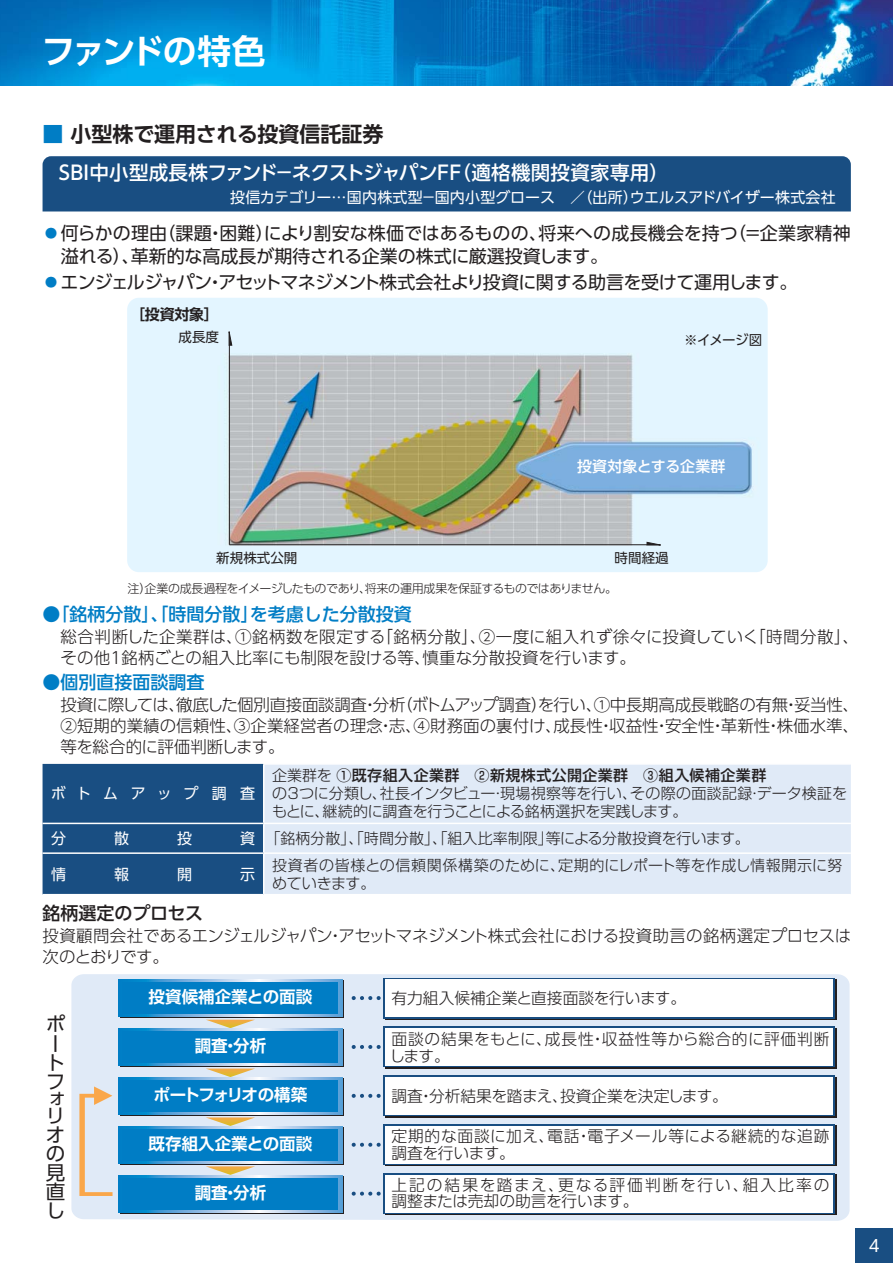
<style>
.page{position:relative;width:893px;height:1263px;background:#fff}
.page>*{position:absolute;margin:0;border:0;box-sizing:border-box;transform-origin:0 0}
.t1{font:33.75px "UD Shin Go Pro De Bold 90 pv RKSJ H";letter-spacing:-.07em;color:#fff}
.t2{font:21px "UD Shin Go Pro De Bold 90 pv RKSJ H";color:#231f20}
.t3{font:19.5px "UD Shin Go Pro Medium 90 pv RKSJ H";letter-spacing:-.025em;color:#fff}
.t4{font:19.5px/18.3px "UD Shin Go Pro Regular 90 pv RKSJ V";color:#231f20}
.t5{font:18px/23.2px "UD Shin Go Pro Regular 90 pv RKSJ H";letter-spacing:-.015em;color:#231f20}
.t6{font:18px "UD Shin Go Pro Regular 90 pv RKSJ H";letter-spacing:-.045em;color:#231f20}
.t7{font:18px "UD Shin Go Pro Medium 90 pv RKSJ H";color:#007dc5}
.t8{font:18px "UD Shin Go Pro Medium 90 pv RKSJ H";letter-spacing:-.005em;color:#231f20}
.t9{font:16.5px/21px "UD Shin Go Pro Light 90 pv RKSJ H";color:#231f20}
.t10{font:16.5px/21px "UD Shin Go Pro Light 90 pv RKSJ H";letter-spacing:-.02em;color:#231f20}
.t11{font:16.5px "Shin Go Pro De Bold 90 pv RKSJ H";color:#fff}
.t12{font:16.5px "Shin Go Pro De Bold 90 pv RKSJ H";letter-spacing:-.06em;color:#fff}
.t13{font:16.5px "UD Shin Go Pro Regular 90 pv RKSJ H";color:#fff}
.t14{font:15.75px/16.5px "UD Shin Go Pro Light 90 pv RKSJ H";letter-spacing:.09em;color:#231f20}
.t15{font:15.75px/16.5px "UD Shin Go Pro Light 90 pv RKSJ H";letter-spacing:.035em;color:#231f20}
.t16{font:15.75px/16.5px "UD Shin Go Pro Light 90 pv RKSJ H";letter-spacing:.055em;color:#231f20}
.t17{font:15.75px "UD Shin Go Pro Light 90 pv RKSJ H";letter-spacing:-.03em;color:#231f20}
.t18{font:15.75px "UD Shin Go Pro Light 90 pv RKSJ H";color:#231f20}
.t19{font:15px/18px "Shin Go Pro Light 90 pv RKSJ H";color:#231f20}
.t20{font:15px "UD Shin Go Pro Regular 90 pv RKSJ H";letter-spacing:.015em;color:#fff}
.t21{font:15px "Shin Go Pro Medium 90 pv RKSJ H";letter-spacing:.03em;color:#231f20}
.t22{font:15px "UD Shin Go Pro Medium 90 pv RKSJ H";letter-spacing:.01em;color:#fff}
.t23{font:15px "UD Shin Go Pro Regular 90 pv RKSJ H";letter-spacing:.795em;color:#fff}
.t24{font:15px "UD Shin Go Pro De Bold 90 pv RKSJ H";color:#231f20}
.t25{font:13.5px "UD Shin Go Pro Regular 90 pv RKSJ H";color:#231f20}
.t26{font:12px "UD Shin Go Pro Light 90 pv RKSJ H";letter-spacing:-.04em;color:#231f20}
.s1{color:#007dc5}
.s2{font-family:"Shin Go Pro Light 90 pv RKSJ H"}
.s3{font-family:"UD Shin Go Pro Regular 90 pv RKSJ H";color:#fff}
</style>
<div class="page">
<div style="left:43px;top:156px;width:807px;height:56px;background:#194e82"></div>
<div style="left:264px;top:765px;width:586px;height:129px;background:#e0eaf7"></div>
<div style="left:43px;top:764px;width:221px;height:131px;background:#194e82"></div>
<hr style="left:263px;top:854px;width:1px;height:40px;background:#fff">
<hr style="left:263px;top:763px;width:587px;height:2px;background:#fff">
<hr style="left:264px;top:823px;width:586px;height:1px;background:#fff">
<hr style="left:264px;top:852px;width:586px;height:2px;background:#fff">
<img style="left:127px;top:298px;width:640px;height:274px;border-radius:12px">
<hr style="left:229px;top:544px;width:418px;height:1px;background:#231f20">
<hr style="left:229px;top:345px;width:1px;height:200px;background:#231f20">
<svg style="left:228px;top:331px;width:4px;height:15px"></svg>
<svg style="left:646px;top:542px;width:15px;height:4px"></svg>
<svg style="left:71px;top:974px;width:778px;height:247px;background:#d0dbe9"></svg>
<svg style="left:79px;top:1086px;width:33px;height:110px;background:#e6dacd"></svg>
<svg style="left:206px;top:1020px;width:49px;height:8px"></svg>
<svg style="left:206px;top:1069px;width:49px;height:8px"></svg>
<svg style="left:206px;top:1117px;width:49px;height:9px"></svg>
<svg style="left:206px;top:1166px;width:49px;height:9px"></svg>
<svg style="left:353px;top:1045px;width:26px;height:4px"></svg>
<div style="left:385px;top:1028px;width:451px;height:40px;background:#231f20"></div>
<div style="left:384px;top:1027px;width:451px;height:40px;background:#194e82"></div>
<div style="left:385px;top:1028px;width:448px;height:38px;background:#fff"></div>
<div style="left:120px;top:1029px;width:224px;height:38px;background:#539ed6"></div>
<svg style="left:119px;top:1028px;width:223px;height:38px"></svg>
<div style="left:123px;top:1031px;width:215px;height:32px;background:#007dc5"></div>
<svg style="left:353px;top:1192px;width:26px;height:4px"></svg>
<div style="left:385px;top:1175px;width:451px;height:40px;background:#231f20"></div>
<div style="left:384px;top:1174px;width:451px;height:40px;background:linear-gradient(to right,#fff,#fff)"></div>
<div style="left:385px;top:1175px;width:448px;height:37px;background:#fff"></div>
<div style="left:120px;top:1176px;width:224px;height:37px;background:#539ed6"></div>
<svg style="left:119px;top:1175px;width:223px;height:37px"></svg>
<div style="left:123px;top:1178px;width:215px;height:32px;background:#007dc5"></div>
<svg style="left:353px;top:1094px;width:26px;height:4px"></svg>
<div style="left:385px;top:1077px;width:451px;height:40px;background:#231f20"></div>
<div style="left:384px;top:1076px;width:451px;height:40px;background:#194e82"></div>
<div style="left:385px;top:1077px;width:448px;height:38px;background:#fff"></div>
<svg style="left:120px;top:1078px;width:224px;height:38px"></svg>
<svg style="left:119px;top:1077px;width:223px;height:37px"></svg>
<div style="left:123px;top:1080px;width:215px;height:32px;background:#007dc5"></div>
<svg style="left:353px;top:1143px;width:26px;height:4px"></svg>
<div style="left:385px;top:1126px;width:451px;height:40px;background:#231f20"></div>
<div style="left:384px;top:1125px;width:451px;height:40px;background:linear-gradient(to right,#fff,#fff)"></div>
<div style="left:385px;top:1126px;width:448px;height:37px;background:#fff"></div>
<div style="left:120px;top:1127px;width:224px;height:37px;background:#539ed6"></div>
<svg style="left:119px;top:1126px;width:223px;height:37px"></svg>
<div style="left:123px;top:1129px;width:215px;height:32px;background:#007dc5"></div>
<svg style="left:353px;top:996px;width:26px;height:4px"></svg>
<svg style="left:385px;top:979px;width:451px;height:40px"></svg>
<div style="left:384px;top:978px;width:451px;height:40px;background:#194e82"></div>
<div style="left:385px;top:979px;width:448px;height:38px;background:#fff"></div>
<div style="left:120px;top:981px;width:224px;height:37px;background:#539ed6"></div>
<svg style="left:119px;top:979px;width:223px;height:38px"></svg>
<div style="left:123px;top:982px;width:215px;height:32px;background:#007dc5"></div>
<div style="left:855px;top:1228px;width:37px;height:35px;background:#194e82"></div>
<img style="left:0;top:0;width:892px;height:85px">
<h1 class="t1" style="left:41px;top:39px;width:225px">ファンドの特色</h1>
<p class="t2" style="left:43px;top:126px;width:342px"><span class="s1">■</span> 小型株で運用される投資信託証券</p>
<p class="t3" style="left:55px;top:165px;width:616px">ＳＢＩ中小型成長株ファンド－ネクストジャパンＦＦ（適格機関投資家専用）</p>
<p class="t20" style="left:230px;top:192px;width:607px">投信カテゴリー…国内株式型－国内小型グロース　／（出所）ウエルスアドバイザー株式会社</p>
<p class="t5" style="left:61px;top:224px;width:791px;text-indent:-19px"><span class="s1">●</span>何らかの理由（課題・困難）により割安な株価ではあるものの、将来への成長機会を持つ（＝企業家精神溢れる）、革新的な高成長が期待される企業の株式に厳選投資します。</p>
<p class="t6" style="left:42px;top:275px;width:756px"><span class="s1">●</span>エンジェルジャパン・アセットマネジメント株式会社より投資に関する助言を受けて運用します。</p>
<p class="t24" style="left:130px;top:308px;width:90px">［投資対象］</p>
<p class="t25" style="left:179px;top:332px;width:42px">成長度</p>
<p class="t25" style="left:684px;top:335px;width:80px">※イメージ図</p>
<p class="t22" style="left:577px;top:461px;width:150px">投資対象とする企業群</p>
<p class="t25" style="left:216px;top:553px;width:83px">新規株式公開</p>
<p class="t25" style="left:614px;top:553px;width:56px">時間経過</p>
<p class="t26" style="left:128px;top:584px;width:491px">注）企業の成長過程をイメージしたものであり、将来の運用成果を保証するものではありません。</p>
<p class="t7" style="left:43px;top:608px;width:371px">●｢銘柄分散｣、｢時間分散｣を考慮した分散投資</p>
<p class="t9" style="left:61px;top:629px;width:800px">総合判断した企業群は、①銘柄数を限定する｢銘柄分散｣、②一度に組入れず徐々に投資していく｢時間分散｣、その他1銘柄ごとの組入比率にも制限を設ける等、慎重な分散投資を行います。</p>
<p class="t7" style="left:42px;top:675px;width:163px">●個別直接面談調査</p>
<p class="t9" style="left:61px;top:696px;width:800px;text-align:justify">投資に際しては、徹底した個別直接面談調査・分析（ボトムアップ調査）を行い、①中長期高成長戦略の有無・妥当性、②短期的業績の信頼性、③企業経営者の理念・志、④財務面の裏付け、成長性・収益性・安全性・革新性・株価水準、等を総合的に評価判断します。</p>
<p class="t23" style="left:51px;top:788px;width:206px">ボトムアップ調査</p>
<p class="t21" style="left:272px;top:770px;width:495px"><span class="s2">企業群を</span> ①既存組入企業群　②新規株式公開企業群　③組入候補企業群</p>
<p class="t19" style="left:272px;top:787px;width:576px">の3つに分類し、社長インタビュー・現場視察等を行い、その際の面談記録・データ検証をもとに、継続的に調査を行うことによる銘柄選択を実践します。</p>
<p class="t20" style="left:51px;top:833px;width:16px">分</p>
<p class="t20" style="left:114px;top:833px;width:16px">散</p>
<p class="t20" style="left:177px;top:833px;width:16px">投</p>
<p class="t19" style="left:240px;top:831px;width:511px"><span class="s3">資</span> 「銘柄分散」、「時間分散」、「組入比率制限」等による分散投資を行います。</p>
<p class="t20" style="left:51px;top:868px;width:16px">情</p>
<p class="t20" style="left:114px;top:868px;width:16px">報</p>
<p class="t20" style="left:177px;top:868px;width:16px">開</p>
<p class="t20" style="left:240px;top:868px;width:16px">示</p>
<p class="t19" style="left:272px;top:858px;width:571px">投資者の皆様との信頼関係構築のために、定期的にレポート等を作成し情報開示に努めていきます。</p>
<p class="t8" style="left:43px;top:906px;width:162px">銘柄選定のプロセス</p>
<p class="t10" style="left:43px;top:928px;width:810px">投資顧問会社であるエンジェルジャパン・アセットマネジメント株式会社における投資助言の銘柄選定プロセスは次のとおりです。</p>
<p class="t4" style="left:46px;top:1018px;width:21px">ポートフォリ</p>
<p class="t4" style="left:46px;top:1128px;width:20px;line-height:19px;text-align:justify">オの見直し</p>
<p class="t11" style="left:149px;top:991px;width:165px">投資候補企業との面談</p>
<p class="t18" style="left:391px;top:992px;width:296px">有力組入候補企業と直接面談を行います。</p>
<p class="t11" style="left:195px;top:1040px;width:73px">調査・分析</p>
<p class="t16" style="left:389px;top:1033px;width:441px">面談の結果をもとに、成長性・収益性等から総合的に評価判断します。</p>
<p class="t12" style="left:153px;top:1089px;width:155px">ポートフォリオの構築</p>
<p class="t17" style="left:391px;top:1090px;width:338px">調査・分析結果を踏まえ、投資企業を決定します。</p>
<p class="t15" style="left:391px;top:1130px;width:439px">定期的な面談に加え、電話・電子メール等による継続的な追跡調査を行います。</p>
<p class="t11" style="left:149px;top:1138px;width:165px">既存組入企業との面談</p>
<p class="t11" style="left:195px;top:1187px;width:73px">調査・分析</p>
<p class="t14" style="left:391px;top:1179px;width:439px">上記の結果を踏まえ、更なる評価判断を行い、組入比率の調整または売却の助言を行います。</p>
<p class="t13" style="left:868px;top:1239px;width:12px">4</p>
</div>
